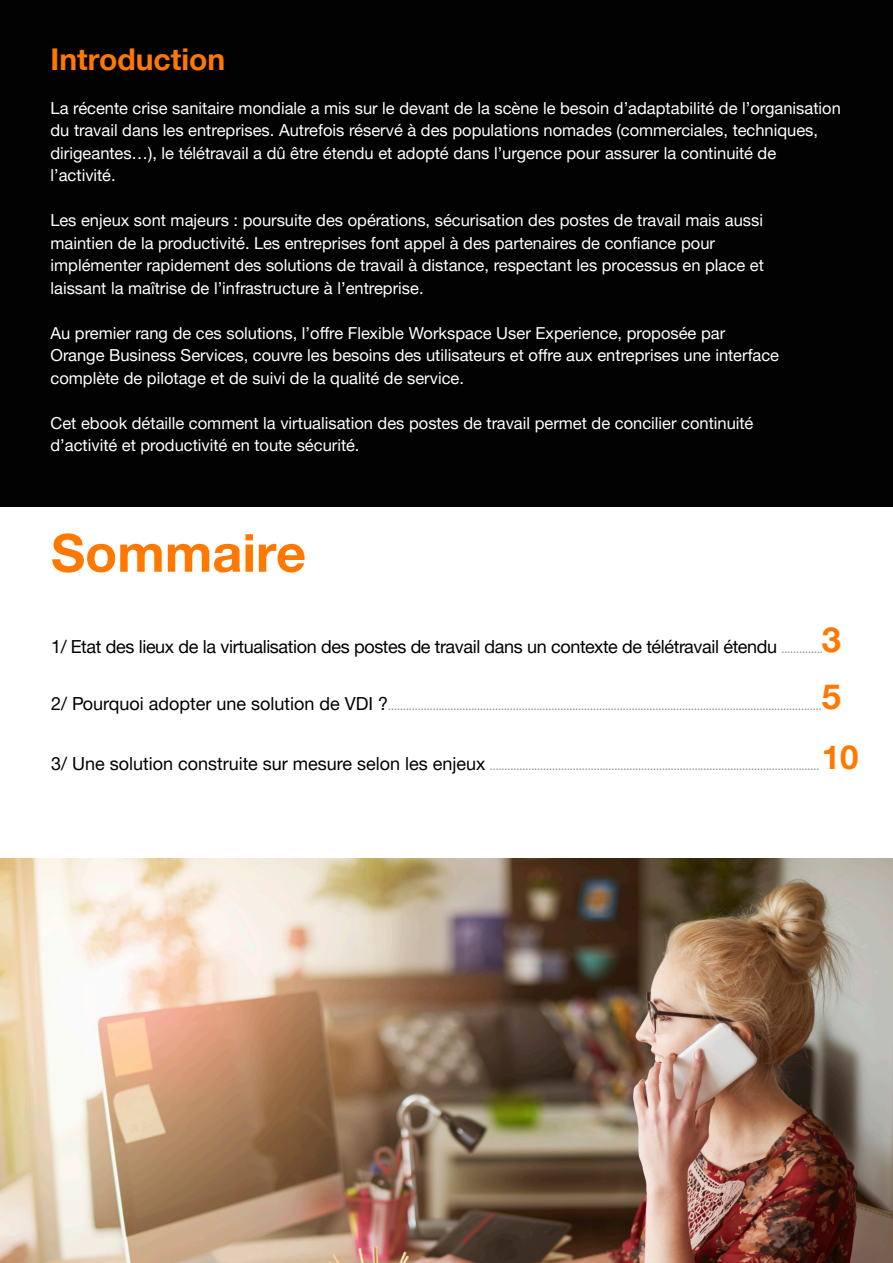
<style>
.page{position:relative;width:893px;height:1263px;background:#fff}
.page>*{position:absolute;margin:0;border:0;box-sizing:border-box;transform-origin:0 0}
.t1{font:700 52.5px "Helvetica Neue";color:#ff7900}
.t2{font:700 34.5px "Helvetica Neue";color:#ff7900}
.t3{font:700 33px "Helvetica Neue";color:#ff7900}
.t4{font:700 30px "Helvetica Neue";color:#ff7900}
.t5{font:18px "Helvetica Neue";letter-spacing:-.02em;color:#000001}
.t6{font:16.5px/22.5px "Helvetica Neue";color:#fff}
.t7{font:300 15px "Libre Franklin";color:#939598}
.s1{font-family:"Libre Franklin";font-weight:300;font-size:15px;color:#939598}
.s2{font-family:"Helvetica Neue";font-weight:400;font-size:18px;color:#000001}
</style>
<div class="page">
<div style="left:0;top:0;width:892px;height:506px;background:#020203"></div>
<img style="left:0;top:858px;width:893px;height:405px">
<p class="t4" style="left:51px;top:40px;width:176px">Introduction</p>
<p class="t6" style="left:51px;top:96px;width:792px">La récente crise sanitaire mondiale a mis sur le devant de la scène le besoin d’adaptabilité de l’organisation du travail dans les entreprises. Autrefois réservé à des populations nomades (commerciales, techniques, dirigeantes…), le télétravail a dû être étendu et adopté dans l’urgence pour assurer la continuité de</p>
<p class="t6" style="left:51px;top:164px;width:67px">l’activité.</p>
<p class="t6" style="left:51px;top:209px;width:714px">Les enjeux sont majeurs : poursuite des opérations, sécurisation des postes de travail mais aussi</p>
<p class="t6" style="left:51px;top:231px;width:666px">maintien de la productivité. Les entreprises font appel à des partenaires de confiance pour</p>
<p class="t6" style="left:51px;top:254px;width:715px">implémenter rapidement des solutions de travail à distance, respectant les processus en place et</p>
<p class="t6" style="left:51px;top:276px;width:375px">laissant la maîtrise de l’infrastructure à l’entreprise.</p>
<p class="t6" style="left:51px;top:321px;width:676px">Au premier rang de ces solutions, l’offre Flexible Workspace User Experience, proposée par</p>
<p class="t6" style="left:51px;top:344px;width:730px">Orange Business Services, couvre les besoins des utilisateurs et offre aux entreprises une interface</p>
<p class="t6" style="left:51px;top:366px;width:415px">complète de pilotage et de suivi de la qualité de service.</p>
<p class="t6" style="left:51px;top:411px;width:704px">Cet ebook détaille comment la virtualisation des postes de travail permet de concilier continuité</p>
<p class="t6" style="left:51px;top:434px;width:310px">d’activité et productivité en toute sécurité.</p>
<p class="t1" style="left:51px;top:521px;width:257px">Sommaire</p>
<p class="t2" style="left:822px;top:618px;width:21px">3</p>
<p class="t2" style="left:822px;top:676px;width:21px">5</p>
<p class="t3" style="left:822px;top:737px;width:38px">10</p>
<p class="t5" style="left:51px;top:636px;width:773px">1/ Etat des lieux de la virtualisation des postes de travail dans un contexte de télétravail étendu <span class="s1">..............</span></p>
<p class="t7" style="left:51px;top:695px;width:772px"><span class="s2">2/ Pourquoi adopter une solution de VDI ?</span>..................................................................................................................................................</p>
<p class="t7" style="left:51px;top:755px;width:770px"><span class="s2">3/ Une solution construite sur mesure selon les enjeux</span> ...............................................................................................................</p>
</div>
